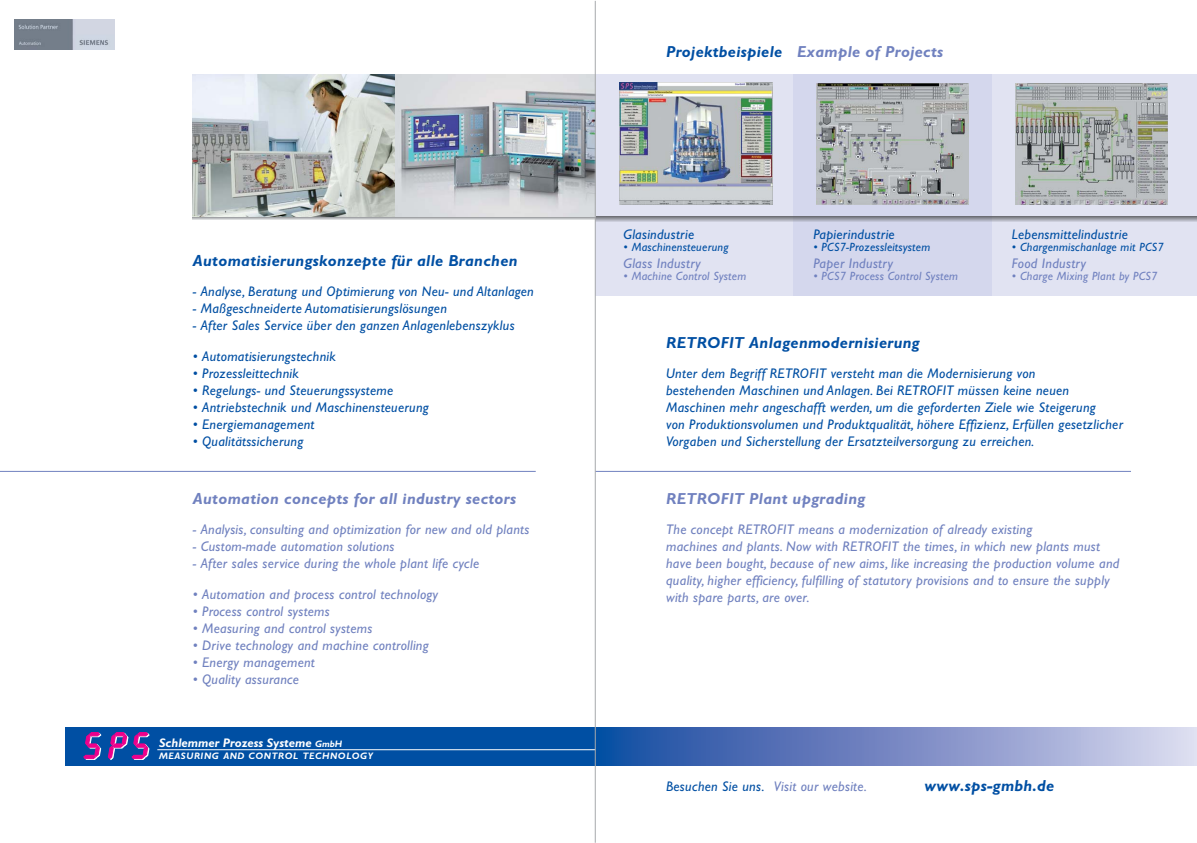
<style>
.page{position:relative;width:1197px;height:843px;background:#fff}
.page>*{position:absolute;margin:0;border:0;box-sizing:border-box;transform-origin:0 0}
.t1{font:italic 700 16px "Gill Sans";letter-spacing:.02em;color:#7081bf}
.t2{font:italic 700 16px "Gill Sans";letter-spacing:.02em;color:#004fa3}
.t3{font:italic 14px/17px "Gill Sans";letter-spacing:.02em;color:#004fa3}
.t4{font:italic 14px/17px "Gill Sans";letter-spacing:.02em;color:#7081bf}
.t5{font:italic 700 12.5px "Gill Sans";color:#fff}
.t6{font:italic 12px "Gill Sans";letter-spacing:.02em;color:#7081bf}
.t7{font:italic 12px "Gill Sans";letter-spacing:.02em;color:#004fa3}
.t8{font:italic 700 9.4px "Gill Sans";letter-spacing:.06em;color:#fff}
.s1{font-size:9.4px}
.s2{color:#004fa3}
</style>
<div class="page">
<div style="left:595px;top:211px;width:199px;height:85px;background:#e1e3f2"></div>
<div style="left:992px;top:211px;width:205px;height:85px;background:#e1e3f2"></div>
<div style="left:794px;top:211px;width:198px;height:85px;background:#d4d7ed"></div>
<svg style="left:596px;top:216px;width:198px;height:6px"></svg>
<svg style="left:794px;top:216px;width:198px;height:6px"></svg>
<svg style="left:992px;top:216px;width:205px;height:6px"></svg>
<hr style="left:595px;top:471px;width:536px;height:1px;background:#7081bf">
<div style="left:595px;top:75px;width:199px;height:141px;background:#e1e3f2"></div>
<div style="left:794px;top:75px;width:198px;height:141px;background:#d4d7ed"></div>
<div style="left:992px;top:75px;width:205px;height:141px;background:#e1e3f2"></div>
<img style="left:619px;top:83px;width:153px;height:122px">
<img style="left:816px;top:83px;width:152px;height:122px">
<img style="left:1015px;top:83px;width:153px;height:121px">
<img style="left:14px;top:19px;width:101px;height:30px">
<hr style="left:0;top:471px;width:536px;height:1px;background:#7081bf">
<div style="left:65px;top:728px;width:530px;height:38px;background:#004fa3"></div>
<svg style="left:83px;top:732px;width:18px;height:28px"></svg>
<svg style="left:108px;top:732px;width:42px;height:28px"></svg>
<hr style="left:595px;top:728px;width:3px;height:38px;background:#004fa3">
<div style="left:598px;top:728px;width:483px;height:38px;background:linear-gradient(to right,#144aa0,#b6b3db)"></div>
<div style="left:1081px;top:728px;width:113px;height:38px;background:linear-gradient(to right,#b5bbdf,#dedff1)"></div>
<hr style="left:1194px;top:728px;width:2px;height:38px;background:#e0e2f2">
<hr style="left:1196px;top:728px;width:1px;height:38px;background:#e1e3f2">
<hr style="left:157px;top:749px;width:438px;height:1px;background:#fff">
<hr style="left:193px;top:216px;width:402px;height:1px;background:#6a6b6e">
<hr style="left:193px;top:217px;width:402px;height:1px;background:#85878a">
<hr style="left:193px;top:218px;width:402px;height:1px;background:#a1a3a6">
<hr style="left:193px;top:219px;width:402px;height:1px;background:#bfc1c3">
<hr style="left:193px;top:220px;width:402px;height:1px;background:#dddfe0">
<img style="left:193px;top:75px;width:402px;height:141px">
<hr style="left:595px;top:1px;width:1px;height:842px;background:#a7a9ac">
<p class="t2" style="left:193px;top:256px;width:326px">Automatisierungskonzepte für alle Branchen</p>
<p class="t3" style="left:193px;top:285px;width:343px">- Analyse, Beratung und Optimierung von Neu- und Altanlagen</p>
<p class="t3" style="left:193px;top:302px;width:256px">- Maßgeschneiderte Automatisierungslösungen</p>
<p class="t3" style="left:193px;top:319px;width:323px">- After Sales Service über den ganzen Anlagenlebenszyklus</p>
<p class="t3" style="left:193px;top:350px;width:145px">• Automatisierungstechnik</p>
<p class="t3" style="left:193px;top:367px;width:108px">• Prozessleittechnik</p>
<p class="t3" style="left:193px;top:384px;width:202px">• Regelungs- und Steuerungssysteme</p>
<p class="t3" style="left:193px;top:401px;width:238px">• Antriebstechnik und Maschinensteuerung</p>
<p class="t3" style="left:193px;top:418px;width:123px">• Energiemanagement</p>
<p class="t3" style="left:193px;top:435px;width:112px">• Qualitätssicherung</p>
<p class="t1" style="left:193px;top:494px;width:325px">Automation concepts for all industry sectors</p>
<p class="t4" style="left:193px;top:523px;width:338px">- Analysis, consulting and optimization for new and old plants</p>
<p class="t4" style="left:193px;top:540px;width:203px">- Custom-made automation solutions</p>
<p class="t4" style="left:193px;top:557px;width:288px">- After sales service during the whole plant life cycle</p>
<p class="t4" style="left:193px;top:588px;width:247px">• Automation and process control technology</p>
<p class="t4" style="left:193px;top:605px;width:139px">• Process control systems</p>
<p class="t4" style="left:193px;top:622px;width:181px">• Measuring and control systems</p>
<p class="t4" style="left:193px;top:639px;width:238px">• Drive technology and machine controlling</p>
<p class="t4" style="left:193px;top:656px;width:124px">• Energy management</p>
<p class="t4" style="left:193px;top:673px;width:108px">• Quality assurance</p>
<p class="t5" style="left:159px;top:738px;width:185px">Schlemmer Prozess Systeme <span class="s1">GmbH</span></p>
<p class="t8" style="left:159px;top:753px;width:215px">MEASURING AND CONTROL TECHNOLOGY</p>
<p class="t1" style="left:666px;top:46px;width:279px"><span class="s2">Projektbeispiele</span> Example of Projects</p>
<p class="t3" style="left:624px;top:228px;width:72px">Glasindustrie</p>
<p class="t7" style="left:624px;top:243px;width:106px">• Maschinensteuerung</p>
<p class="t4" style="left:624px;top:257px;width:79px">Glass Industry</p>
<p class="t6" style="left:624px;top:272px;width:124px">• Machine Control System</p>
<p class="t3" style="left:814px;top:228px;width:83px">Papierindustrie</p>
<p class="t7" style="left:814px;top:243px;width:118px">• PCS7-Prozessleitsystem</p>
<p class="t4" style="left:814px;top:257px;width:81px">Paper Industry</p>
<p class="t6" style="left:814px;top:272px;width:146px">• PCS7 Process Control System</p>
<p class="t3" style="left:1012px;top:228px;width:118px">Lebensmittelindustrie</p>
<p class="t7" style="left:1012px;top:243px;width:153px">• Chargenmischanlage mit PCS7</p>
<p class="t4" style="left:1012px;top:257px;width:76px">Food Industry</p>
<p class="t6" style="left:1012px;top:272px;width:147px">• Charge Mixing Plant by PCS7</p>
<p class="t2" style="left:666px;top:337px;width:255px">RETROFIT Anlagenmodernisierung</p>
<p class="t3" style="left:666px;top:366px;width:458px">Unter dem Begriff RETROFIT versteht man die Modernisierung von<br>bestehenden Maschinen und Anlagen. Bei RETROFIT müssen keine neuen Maschinen mehr angeschafft werden, um die geforderten Ziele wie Steigerung<br>von Produktionsvolumen und Produktqualität, höhere Effizienz, Erfüllen gesetzlicher Vorgaben und Sicherstellung der Ersatzteilversorgung zu erreichen.</p>
<p class="t1" style="left:666px;top:493px;width:201px">RETROFIT Plant upgrading</p>
<p class="t4" style="left:666px;top:522px;width:455px">The concept RETROFIT means a modernization of already existing<br>machines and plants. Now with RETROFIT the times, in which new plants must have been bought, because of new aims, like increasing the production volume and quality, higher efficiency, fulfilling of statutory provisions and to ensure the supply with spare parts, are over.</p>
<p class="t4" style="left:666px;top:779px;width:202px"><span class="s2">Besuchen Sie uns.</span> Visit our website.</p>
<p class="t2" style="left:924px;top:780px;width:131px">www.sps-gmbh.de</p>
</div>
